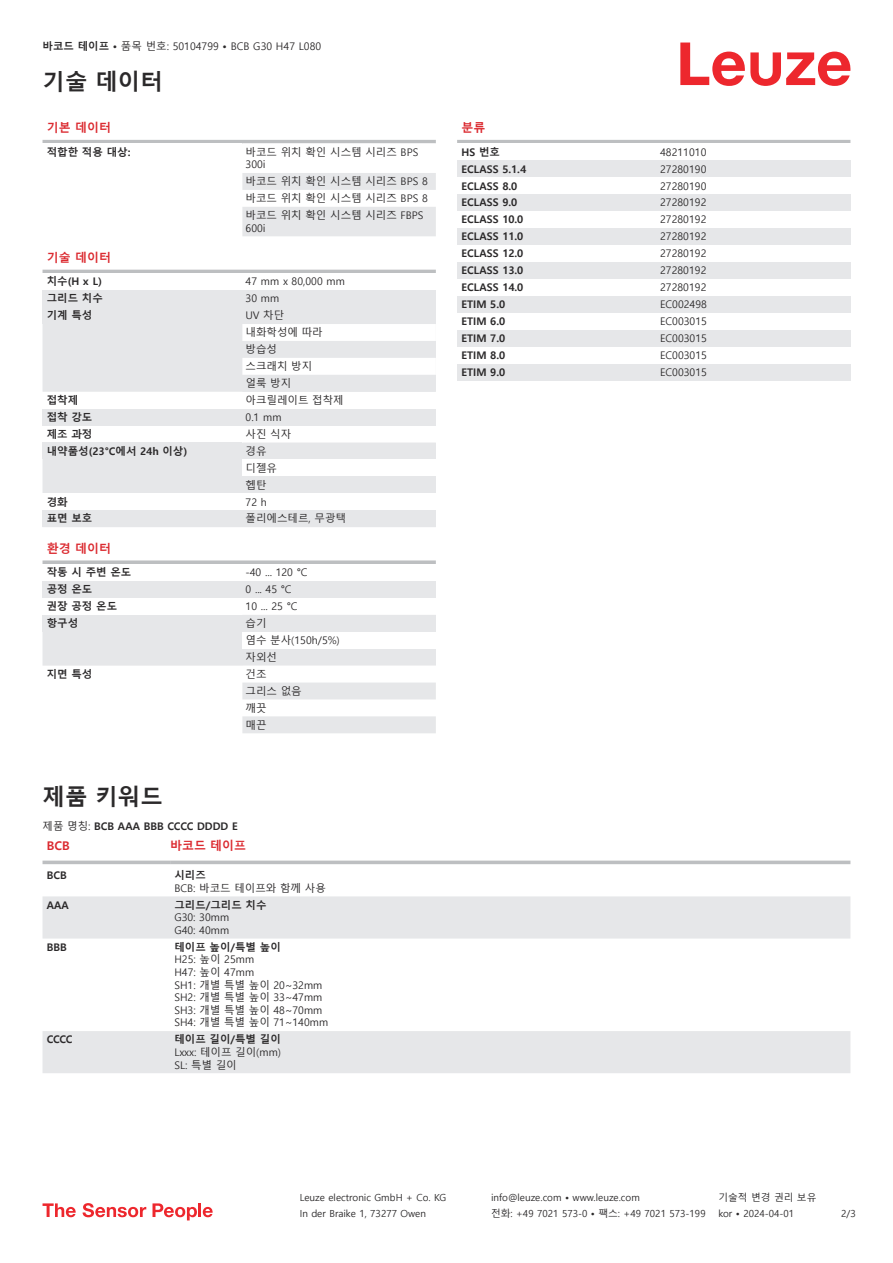
<style>
.page{position:relative;width:893px;height:1263px;background:#fff}
.page>*{position:absolute;margin:0;border:0;box-sizing:border-box;transform-origin:0 0}
.t1{font:700 22.5px "Malgun Gothic";color:#2b292a}
.t2{font:700 12px "Malgun Gothic";color:#db2a30}
.t3{font:10.5px/17px "Malgun Gothic";color:#2b292a}
.t4{font:700 10.5px "Malgun Gothic";color:#2b292a}
.t5{font:9.75px "Malgun Gothic";color:#2b292a}
.s1{font-weight:700}
.s2{font-weight:400}
</style>
<div class="page">
<svg style="left:680px;top:43px;width:170px;height:43px"></svg>
<svg style="left:43px;top:324px;width:199px;height:342px;background:#e8e9eb"></svg>
<hr style="left:43px;top:140px;width:393px;height:3px;background:#bdbfc1">
<svg style="left:242px;top:143px;width:194px;height:93px"></svg>
<hr style="left:43px;top:270px;width:393px;height:3px;background:#bdbfc1">
<div style="left:43px;top:290px;width:199px;height:17px;background:#e6e7e9"></div>
<div style="left:242px;top:290px;width:194px;height:17px;background:#e6e7e9"></div>
<div style="left:43px;top:307px;width:199px;height:17px;background:#e6e7e9"></div>
<svg style="left:242px;top:307px;width:194px;height:85px"></svg>
<div style="left:43px;top:392px;width:199px;height:17px;background:#fff"></div>
<div style="left:43px;top:409px;width:199px;height:17px;background:#e6e7e9"></div>
<div style="left:242px;top:409px;width:194px;height:17px;background:#e6e7e9"></div>
<div style="left:43px;top:426px;width:199px;height:16px;background:#fff"></div>
<div style="left:43px;top:442px;width:199px;height:17px;background:#e6e7e9"></div>
<div style="left:242px;top:442px;width:194px;height:51px;background:#e6e7e9"></div>
<div style="left:242px;top:459px;width:194px;height:17px;background:#fff"></div>
<div style="left:43px;top:493px;width:199px;height:17px;background:#fff"></div>
<div style="left:43px;top:510px;width:199px;height:17px;background:#e6e7e9"></div>
<div style="left:242px;top:510px;width:194px;height:17px;background:#e6e7e9"></div>
<div style="left:43px;top:544px;width:393px;height:18px;background:#fff"></div>
<svg style="left:43px;top:560px;width:393px;height:4px;background:#c4c6c8"></svg>
<div style="left:43px;top:564px;width:199px;height:17px;background:#fff"></div>
<div style="left:43px;top:581px;width:199px;height:17px;background:#e6e7e9"></div>
<div style="left:242px;top:581px;width:194px;height:17px;background:#e6e7e9"></div>
<div style="left:43px;top:598px;width:199px;height:17px;background:#fff"></div>
<div style="left:43px;top:615px;width:199px;height:17px;background:#e6e7e9"></div>
<svg style="left:242px;top:615px;width:194px;height:118px"></svg>
<div style="left:43px;top:860px;width:807px;height:5px;background:#ececed"></div>
<svg style="left:43px;top:896px;width:807px;height:177px"></svg>
<hr style="left:43px;top:861px;width:127px;height:3px;background:#bdbfc1">
<hr style="left:170px;top:861px;width:680px;height:3px;background:#bdbfc1">
<hr style="left:457px;top:140px;width:393px;height:3px;background:#bdbfc1">
<div style="left:457px;top:160px;width:200px;height:17px;background:#e6e7e9"></div>
<div style="left:657px;top:160px;width:193px;height:17px;background:#e6e7e9"></div>
<div style="left:457px;top:194px;width:200px;height:17px;background:#e6e7e9"></div>
<div style="left:657px;top:194px;width:193px;height:17px;background:#e6e7e9"></div>
<div style="left:457px;top:228px;width:200px;height:17px;background:#e6e7e9"></div>
<div style="left:657px;top:228px;width:193px;height:17px;background:#e6e7e9"></div>
<div style="left:457px;top:262px;width:200px;height:17px;background:#e6e7e9"></div>
<div style="left:657px;top:262px;width:193px;height:17px;background:#e6e7e9"></div>
<div style="left:457px;top:296px;width:200px;height:17px;background:#e6e7e9"></div>
<div style="left:657px;top:296px;width:193px;height:17px;background:#e6e7e9"></div>
<div style="left:457px;top:330px;width:200px;height:17px;background:#e6e7e9"></div>
<div style="left:657px;top:330px;width:193px;height:17px;background:#e6e7e9"></div>
<div style="left:457px;top:364px;width:200px;height:16px;background:#e6e7e9"></div>
<div style="left:657px;top:364px;width:193px;height:16px;background:#e6e7e9"></div>
<svg style="left:43px;top:1203px;width:33px;height:14px"></svg>
<svg style="left:83px;top:1203px;width:63px;height:14px"></svg>
<svg style="left:153px;top:1203px;width:44px;height:17px"></svg>
<hr style="left:198px;top:1203px;width:3px;height:14px;background:#ed272d">
<svg style="left:203px;top:1207px;width:10px;height:10px"></svg>
<p class="t3" style="left:43px;top:38px;width:280px"><span class="s1">바코드 테이프 •</span> 품목 번호: 50104799 <span class="s1">•</span> BCB G30 H47 L080</p>
<h1 class="t1" style="left:43px;top:69px;width:122px">기술 데이터</h1>
<p class="t2" style="left:47px;top:121px;width:66px">기본 데이터</p>
<p class="t4" style="left:47px;top:146px;width:85px">적합한 적용 대상:</p>
<p class="t3" style="left:246px;top:146px;width:174px;line-height:12.6px">바코드 위치 확인 시스템 시리즈 BPS<br>300i</p>
<p class="t3" style="left:246px;top:173px;width:184px;text-align:justify">바코드 위치 확인 시스템 시리즈 BPS 8 바코드 위치 확인 시스템 시리즈 BPS 8 바코드 위치 확인 시스템 시리즈 FBPS</p>
<p class="t3" style="left:246px;top:220px;width:21px">600i</p>
<p class="t2" style="left:47px;top:251px;width:66px">기술 데이터</p>
<p class="t4" style="left:47px;top:275px;width:57px">치수(H x L)</p>
<p class="t3" style="left:246px;top:273px;width:101px">47 mm x 80,000 mm</p>
<p class="t4" style="left:47px;top:292px;width:58px">그리드 치수</p>
<p class="t3" style="left:246px;top:290px;width:35px">30 mm</p>
<p class="t4" style="left:47px;top:309px;width:47px">기계 특성</p>
<p class="t3" style="left:246px;top:307px;width:79px">UV 차단 내화학성에 따라 방습성<br>스크래치 방지 얼룩 방지</p>
<p class="t4" style="left:47px;top:394px;width:33px">접착제</p>
<p class="t3" style="left:246px;top:392px;width:100px">아크릴레이트 접착제</p>
<p class="t4" style="left:47px;top:411px;width:47px">접착 강도</p>
<p class="t3" style="left:246px;top:409px;width:38px">0.1 mm</p>
<p class="t4" style="left:47px;top:428px;width:47px">제조 과정</p>
<p class="t3" style="left:246px;top:426px;width:47px">사진 식자</p>
<p class="t4" style="left:47px;top:445px;width:142px">내약품성(23°C에서 24h 이상)</p>
<p class="t3" style="left:246px;top:443px;width:33px">경유 디젤유 헵탄</p>
<p class="t4" style="left:47px;top:495px;width:22px">경화</p>
<p class="t3" style="left:246px;top:493px;width:23px">72 h</p>
<p class="t4" style="left:47px;top:512px;width:47px">표면 보호</p>
<p class="t3" style="left:246px;top:510px;width:102px">폴리에스테르, 무광택</p>
<p class="t2" style="left:47px;top:541px;width:66px">환경 데이터</p>
<p class="t4" style="left:47px;top:566px;width:86px">작동 시 주변 온도</p>
<p class="t3" style="left:246px;top:564px;width:63px">-40 ... 120 °C</p>
<p class="t4" style="left:47px;top:583px;width:47px">공정 온도</p>
<p class="t3" style="left:246px;top:581px;width:48px">0 ... 45 °C</p>
<p class="t4" style="left:47px;top:600px;width:72px">권장 공정 온도</p>
<p class="t3" style="left:246px;top:598px;width:53px">10 ... 25 °C</p>
<p class="t4" style="left:47px;top:617px;width:33px">항구성</p>
<p class="t3" style="left:246px;top:615px;width:96px">습기<br>염수 분사(150h/5%) 자외선</p>
<p class="t4" style="left:47px;top:668px;width:47px">지면 특성</p>
<p class="t3" style="left:246px;top:666px;width:58px">건조<br>그리스 없음 깨끗<br>매끈</p>
<h1 class="t1" style="left:43px;top:783px;width:122px">제품 키워드</h1>
<p class="t2" style="left:47px;top:838px;width:24px">BCB</p>
<p class="t2" style="left:170px;top:838px;width:78px">바코드 테이프</p>
<p class="t4" style="left:47px;top:869px;width:22px">BCB</p>
<p class="t4" style="left:174px;top:869px;width:33px">시리즈</p>
<p class="t3" style="left:174px;top:880px;width:153px">BCB: 바코드 테이프와 함께 사용</p>
<p class="t4" style="left:47px;top:899px;width:24px">AAA</p>
<p class="t4" style="left:174px;top:899px;width:94px">그리드/그리드 치수</p>
<p class="t3" style="left:174px;top:911px;width:56px;line-height:12.6px">G30: 30mm<br>G40: 40mm</p>
<p class="t4" style="left:47px;top:941px;width:22px">BBB</p>
<p class="t4" style="left:174px;top:941px;width:108px">테이프 높이/특별 높이</p>
<p class="t3" style="left:174px;top:953px;width:155px;line-height:12.6px">H25: 높이 25mm<br>H47: 높이 47mm<br>SH1: 개별 특별 높이 20~32mm<br>SH2: 개별 특별 높이 33~47mm<br>SH3: 개별 특별 높이 48~70mm<br>SH4: 개별 특별 높이 71~140mm</p>
<p class="t4" style="left:47px;top:1033px;width:27px">CCCC</p>
<p class="t4" style="left:174px;top:1033px;width:108px">테이프 길이/특별 길이</p>
<p class="t3" style="left:174px;top:1046px;width:108px;line-height:12.6px">Lxxx: 테이프 길이(mm)<br>SL: 특별 길이</p>
<p class="t4" style="left:43px;top:820px;width:197px"><span class="s2">제품 명칭:</span> BCB AAA BBB CCCC DDDD E</p>
<p class="t2" style="left:461px;top:121px;width:25px">분류</p>
<p class="t4" style="left:461px;top:146px;width:40px">HS 번호</p>
<p class="t3" style="left:660px;top:144px;width:48px">48211010</p>
<p class="t4" style="left:461px;top:163px;width:66px">ECLASS 5.1.4</p>
<p class="t3" style="left:660px;top:161px;width:48px">27280190</p>
<p class="t4" style="left:461px;top:179px;width:57px">ECLASS 8.0</p>
<p class="t3" style="left:660px;top:177px;width:48px">27280190</p>
<p class="t4" style="left:461px;top:196px;width:57px">ECLASS 9.0</p>
<p class="t3" style="left:660px;top:194px;width:48px">27280192</p>
<p class="t4" style="left:461px;top:213px;width:63px">ECLASS 10.0</p>
<p class="t3" style="left:660px;top:211px;width:48px">27280192</p>
<p class="t4" style="left:461px;top:230px;width:63px">ECLASS 11.0</p>
<p class="t3" style="left:660px;top:228px;width:48px">27280192</p>
<p class="t4" style="left:461px;top:247px;width:63px">ECLASS 12.0</p>
<p class="t3" style="left:660px;top:245px;width:48px">27280192</p>
<p class="t4" style="left:461px;top:264px;width:63px">ECLASS 13.0</p>
<p class="t3" style="left:660px;top:262px;width:48px">27280192</p>
<p class="t4" style="left:461px;top:281px;width:63px">ECLASS 14.0</p>
<p class="t3" style="left:660px;top:279px;width:48px">27280192</p>
<p class="t4" style="left:461px;top:298px;width:45px">ETIM 5.0</p>
<p class="t3" style="left:660px;top:296px;width:48px">EC002498</p>
<p class="t4" style="left:461px;top:315px;width:45px">ETIM 6.0</p>
<p class="t3" style="left:660px;top:313px;width:48px">EC003015</p>
<p class="t4" style="left:461px;top:332px;width:45px">ETIM 7.0</p>
<p class="t3" style="left:660px;top:330px;width:48px">EC003015</p>
<p class="t4" style="left:461px;top:349px;width:45px">ETIM 8.0</p>
<p class="t3" style="left:660px;top:347px;width:48px">EC003015</p>
<p class="t4" style="left:461px;top:366px;width:45px">ETIM 9.0</p>
<p class="t3" style="left:660px;top:364px;width:48px">EC003015</p>
<p class="t5" style="left:300px;top:1192px;width:148px">Leuze electronic GmbH + Co. KG</p>
<p class="t5" style="left:491px;top:1192px;width:150px">info@leuze.com • www.leuze.com</p>
<p class="t5" style="left:718px;top:1192px;width:100px">기술적 변경 권리 보유</p>
<p class="t5" style="left:300px;top:1208px;width:128px">In der Braike 1, 73277 Owen</p>
<p class="t5" style="left:491px;top:1208px;width:216px">전화: +49 7021 573-0 • 팩스: +49 7021 573-199</p>
<p class="t5" style="left:718px;top:1208px;width:77px">kor • 2024-04-01</p>
<p class="t5" style="left:841px;top:1208px;width:16px">2/3</p>
</div>
